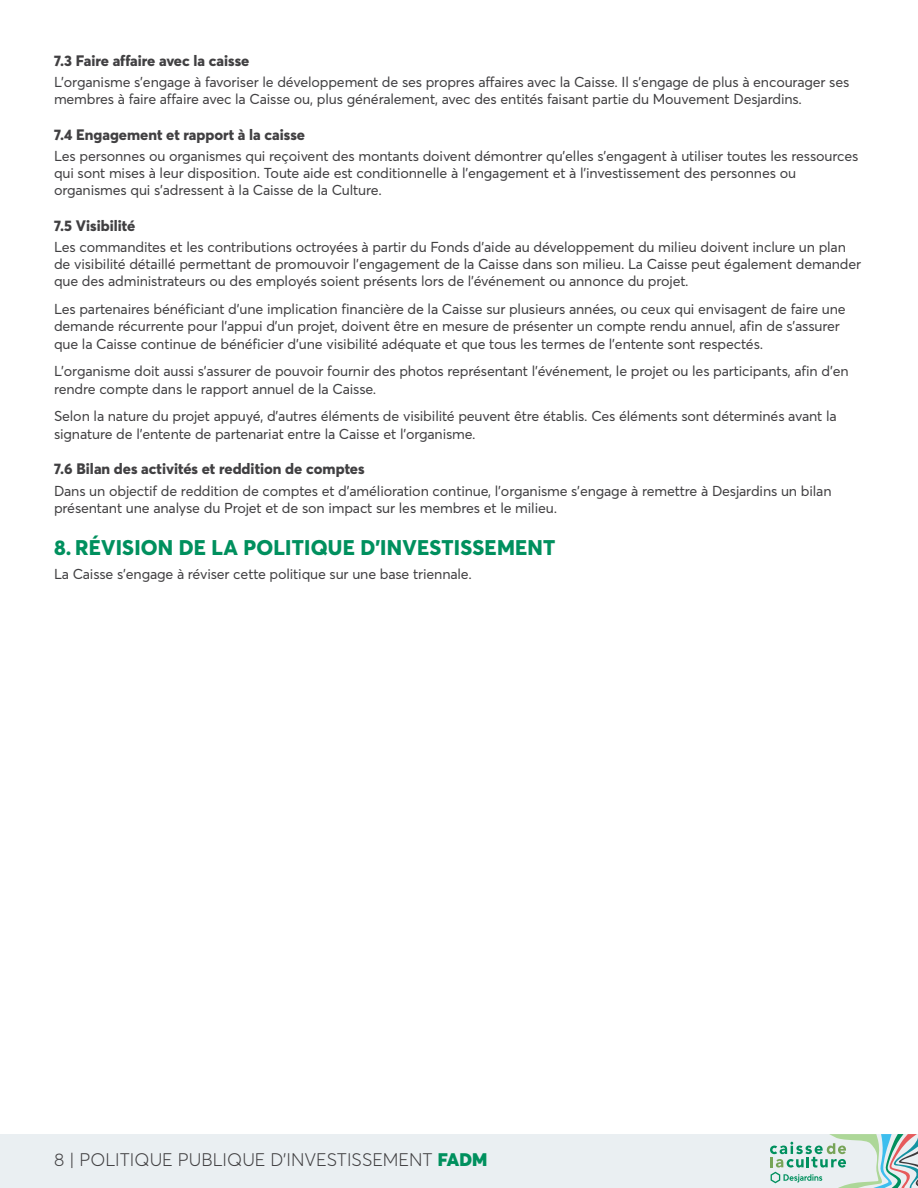
<style>
.page{position:relative;width:918px;height:1188px;background:#fff}
.page>*{position:absolute;margin:0;border:0;box-sizing:border-box;transform-origin:0 0}
.t1{font:800 21px "Averta";letter-spacing:.01em;color:#00905e}
.t2{font:300 18px "Averta";color:#414042}
.t3{font:800 15px "Averta";color:#414042}
.t4{font:14.25px/17.1px "Averta";letter-spacing:-.01em;color:#414042}
.s1{font-family:"Averta D";font-weight:900;color:#00905e}
</style>
<div class="page">
<div style="left:0;top:1134px;width:918px;height:54px;background:#eaeff2"></div>
<svg style="left:770px;top:1134px;width:148px;height:54px"></svg>
<p class="t3" style="left:54px;top:51px;width:197px">7.3 Faire affaire avec la caisse</p>
<p class="t4" style="left:54px;top:73px;width:797px">L’organisme s’engage à favoriser le développement de ses propres affaires avec la Caisse. Il s’engage de plus à encourager ses membres à faire affaire avec la Caisse ou, plus généralement, avec des entités faisant partie du Mouvement Desjardins.</p>
<p class="t3" style="left:54px;top:125px;width:253px">7.4 Engagement et rapport à la caisse</p>
<p class="t4" style="left:54px;top:147px;width:806px">Les personnes ou organismes qui reçoivent des montants doivent démontrer qu’elles s’engagent à utiliser toutes les ressources qui sont mises à leur disposition. Toute aide est conditionnelle à l’engagement et à l’investissement des personnes ou organismes qui s’adressent à la Caisse de la Culture.</p>
<p class="t3" style="left:54px;top:216px;width:83px">7.5 Visibilité</p>
<p class="t4" style="left:54px;top:239px;width:809px">Les commandites et les contributions octroyées à partir du Fonds d’aide au développement du milieu doivent inclure un plan de visibilité détaillé permettant de promouvoir l’engagement de la Caisse dans son milieu. La Caisse peut également demander que des administrateurs ou des employés soient présents lors de l’événement ou annonce du projet.</p>
<p class="t4" style="left:54px;top:301px;width:793px">Les partenaires bénéficiant d’une implication financière de la Caisse sur plusieurs années, ou ceux qui envisagent de faire une demande récurrente pour l’appui d’un projet, doivent être en mesure de présenter un compte rendu annuel, afin de s’assurer que la Caisse continue de bénéficier d’une visibilité adéquate et que tous les termes de l’entente sont respectés.</p>
<p class="t4" style="left:54px;top:363px;width:796px">L’organisme doit aussi s’assurer de pouvoir fournir des photos représentant l’événement, le projet ou les participants, afin d’en rendre compte dans le rapport annuel de la Caisse.</p>
<p class="t4" style="left:54px;top:408px;width:784px">Selon la nature du projet appuyé, d’autres éléments de visibilité peuvent être établis. Ces éléments sont déterminés avant la signature de l’entente de partenariat entre la Caisse et l’organisme.</p>
<p class="t3" style="left:54px;top:459px;width:312px">7.6 Bilan des activités et reddition de comptes</p>
<p class="t4" style="left:54px;top:482px;width:779px">Dans un objectif de reddition de comptes et d’amélioration continue, l’organisme s’engage à remettre à Desjardins un bilan présentant une analyse du Projet et de son impact sur les membres et le milieu.</p>
<h1 class="t1" style="left:54px;top:534px;width:503px">8. RÉVISION DE LA POLITIQUE D’INVESTISSEMENT</h1>
<p class="t4" style="left:54px;top:566px;width:419px">La Caisse s’engage à réviser cette politique sur une base triennale.</p>
<p class="t2" style="left:54px;top:1149px;width:435px">8 | POLITIQUE PUBLIQUE D’INVESTISSEMENT <span class="s1">FADM</span></p>
</div>
